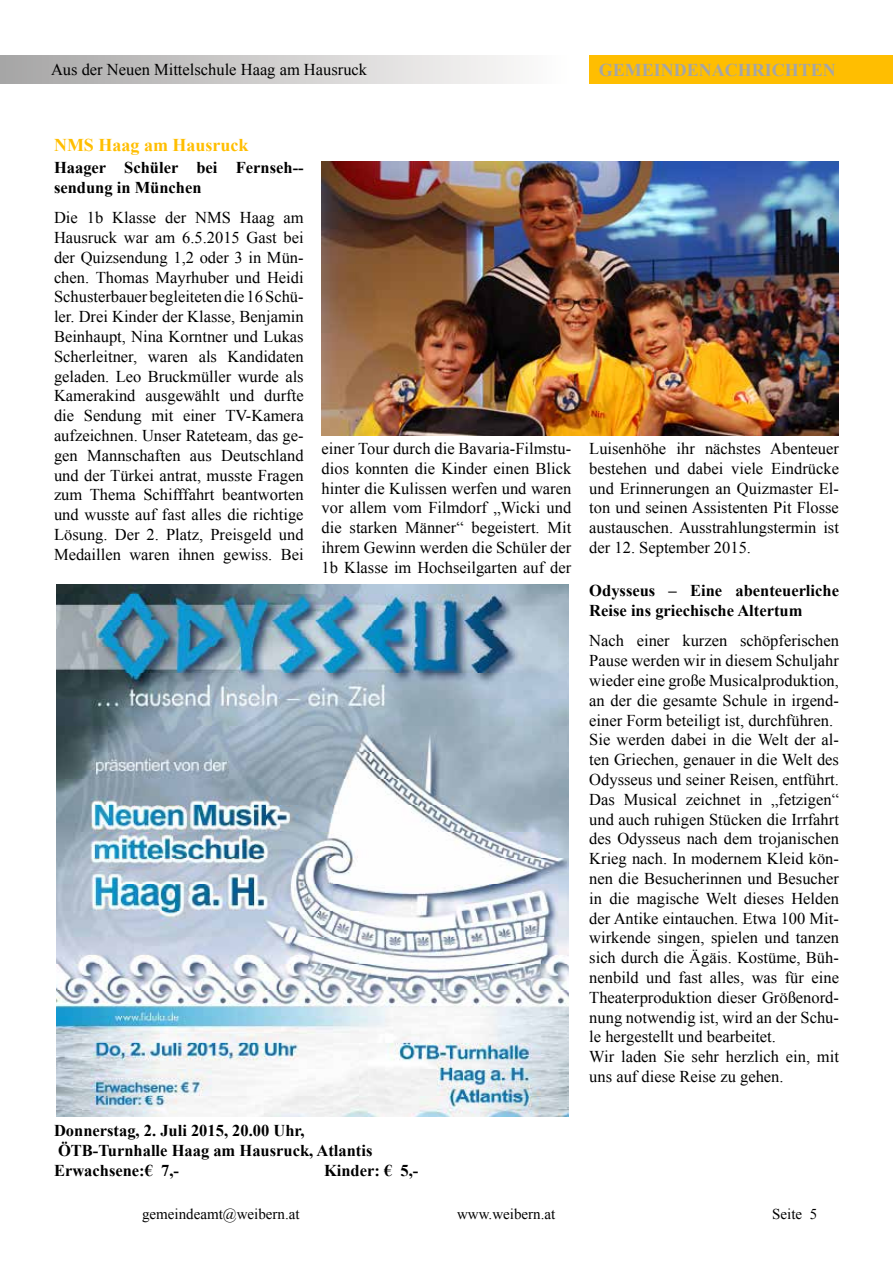
<style>
.page{position:relative;width:893px;height:1263px;background:#fff}
.page>*{position:absolute;margin:0;border:0;box-sizing:border-box;transform-origin:0 0}
.t1{font:700 18px "Times New Roman";color:#a6a6a6}
.t2{font:700 18px "Times New Roman";color:#ffbe00}
.t3{font:16.5px/19.8px "Times New Roman";color:#000;text-align:justify}
.t4{font:700 16.5px/19.8px "Times New Roman";color:#000}
.t5{font:15px "Times New Roman";color:#000}
</style>
<div class="page">
<div style="left:0;top:55px;width:568px;height:29px;background:linear-gradient(to right,#a6a5a5,#fefdfc)"></div>
<div style="left:589px;top:55px;width:304px;height:29px;background:#ffbe01"></div>
<img style="left:322px;top:162px;width:517px;height:274px">
<img style="left:57px;top:585px;width:511px;height:531px">
<p class="t3" style="left:51px;top:59px;width:318px">Aus der Neuen Mittelschule Haag am Hausruck</p>
<p class="t1" style="left:599px;top:56px;width:239px">GEMEINDENACHRICHTEN</p>
<p class="t2" style="left:54px;top:132px;width:196px">NMS Haag am Hausruck</p>
<p class="t4" style="left:54px;top:157px;width:251px">Haager Schüler bei Fernseh-- sendung in München</p>
<p class="t3" style="left:54px;top:207px;width:251px">Die 1b Klasse der NMS Haag am Hausruck war am 6.5.2015 Gast bei der Quizsendung 1,2 oder 3 in Mün&shy;chen. Thomas Mayrhuber und Heidi Schusterbauer begleiteten die 16 Schü&shy;ler. Drei Kinder der Klasse, Benjamin Beinhaupt, Nina Korntner und Lukas Scherleitner, waren als Kandidaten geladen. Leo Bruckmüller wurde als Kamerakind ausgewählt und durfte die Sendung mit einer TV-Kamera aufzeichnen. Unser Rateteam, das ge&shy;gen Mannschaften aus Deutschland und der Türkei antrat, musste Fragen zum Thema Schifffahrt beantworten und wusste auf fast alles die richtige Lösung. Der 2. Platz, Preisgeld und Medaillen waren ihnen gewiss. Bei</p>
<p class="t3" style="left:322px;top:438px;width:251px">einer Tour durch die Bavaria-Filmstu&shy;dios konnten die Kinder einen Blick hinter die Kulissen werfen und waren vor allem vom Filmdorf „Wicki und die starken Männer“ begeistert. Mit ihrem Gewinn werden die Schüler der 1b Klasse im Hochseilgarten auf der</p>
<p class="t3" style="left:589px;top:438px;width:251px">Luisenhöhe ihr nächstes Abenteuer bestehen und dabei viele Eindrücke und Erinnerungen an Quizmaster El&shy;ton und seinen Assistenten Pit Flosse austauschen. Ausstrahlungstermin ist der 12. September 2015.</p>
<p class="t4" style="left:589px;top:580px;width:251px">Odysseus – Eine abenteuerliche<br>Reise ins griechische Altertum</p>
<p class="t3" style="left:589px;top:630px;width:251px;text-align:left">Nach einer kurzen schöpferischen Pause werden wir in diesem Schuljahr wieder eine große Musicalproduktion, an der die gesamte Schule in irgend&shy;einer Form beteiligt ist, durchführen.<br>Sie werden dabei in die Welt der al&shy;ten Griechen, genauer in die Welt des Odysseus und seiner Reisen, entführt.<br>Das Musical zeichnet in „fetzigen“ und auch ruhigen Stücken die Irrfahrt des Odysseus nach dem trojanischen Krieg nach. In modernem Kleid kön&shy;nen die Besucherinnen und Besucher in die magische Welt dieses Helden der Antike eintauchen. Etwa 100 Mit&shy;wirkende singen, spielen und tanzen sich durch die Ägäis. Kostüme, Büh&shy;nenbild und fast alles, was für eine Theaterproduktion dieser Größenord&shy;nung notwendig ist, wird an der Schu&shy;le hergestellt und bearbeitet.<br>Wir laden Sie sehr herzlich ein, mit uns auf diese Reise zu gehen.</p>
<p class="t4" style="left:54px;top:1120px;width:320px">Donnerstag, 2. Juli 2015, 20.00 Uhr,<br>ÖTB-Turnhalle Haag am Hausruck, Atlantis<br>Erwachsene:€ 7,-</p>
<p class="t4" style="left:324px;top:1160px;width:96px">Kinder: € 5,-</p>
<p class="t5" style="left:142px;top:1203px;width:159px">gemeindeamt@weibern.at</p>
<p class="t5" style="left:457px;top:1203px;width:100px">www.weibern.at</p>
<p class="t5" style="left:772px;top:1203px;width:46px">Seite 5</p>
</div>
